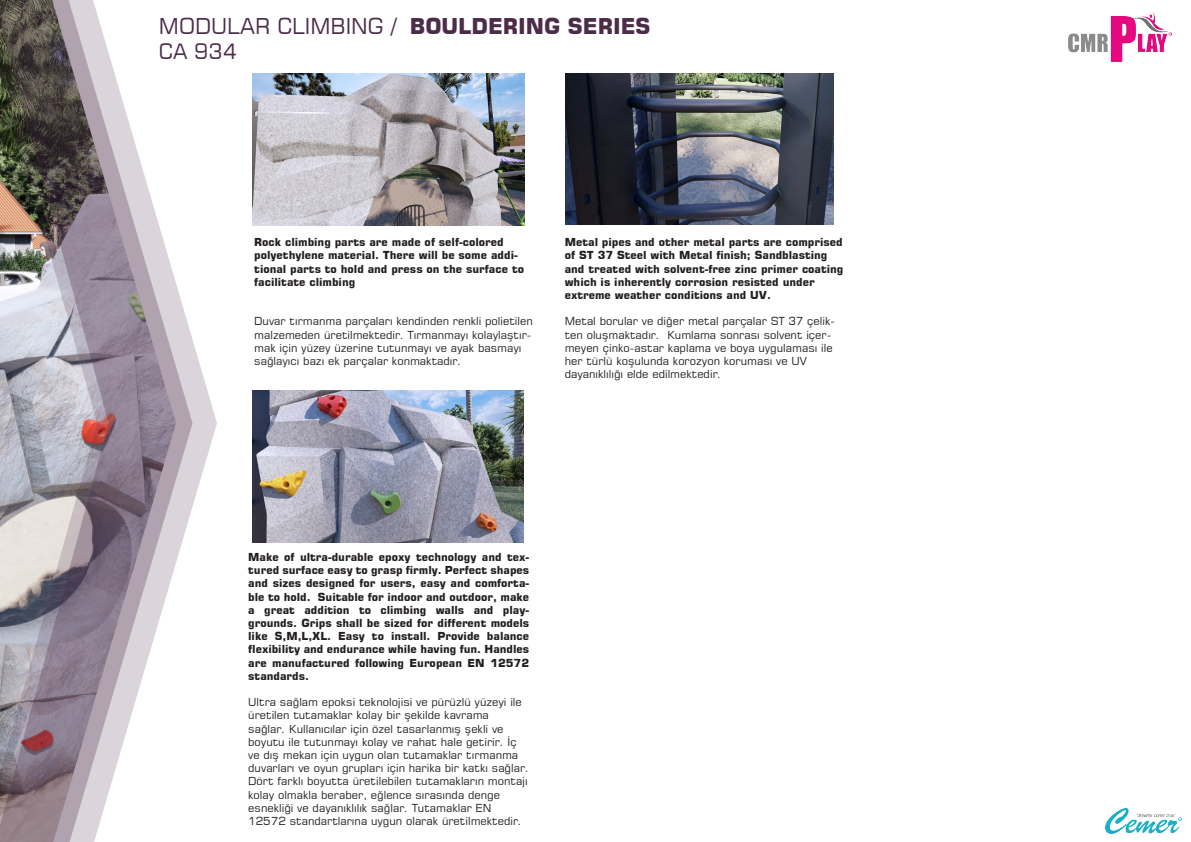
<style>
.page{position:relative;width:1191px;height:842px;background:#fff}
.page>*{position:absolute;margin:0;border:0;box-sizing:border-box;transform-origin:0 0}
.t1{font:21.7px "Square 721 BT";color:#4b2d4a}
.t2{font:21px "Square 721 BT";color:#4b2d4a}
.t3{font:11px/13.2px "Square 721 BT";color:#231f20}
.t4{font:700 11px/13.2px "Square 721 BT";color:#231f20}
.s1{font-weight:700}
</style>
<div class="page">
<svg style="left:192px;top:339px;width:25px;height:169px"></svg>
<svg style="left:0;top:0;width:192px;height:842px"></svg>
<img style="left:1068px;top:12px;width:103px;height:49px">
<img style="left:1105px;top:808px;width:76px;height:25px">
<img style="left:565px;top:74px;width:269px;height:151px">
<img style="left:253px;top:73px;width:272px;height:153px">
<img style="left:252px;top:390px;width:271px;height:153px">
<h1 class="t1" style="left:159px;top:12px;width:493px">MODULAR CLIMBING / <span class="s1">BOULDERING SERIES</span></h1>
<h2 class="t2" style="left:159px;top:38px;width:79px">CA 934</h2>
<p class="t4" style="left:254px;top:235px;width:271px">Rock climbing parts are made of self-colored polyethylene material. There will be some addi&shy;tional parts to hold and press on the surface to facilitate climbing</p>
<p class="t3" style="left:254px;top:315px;width:280px">Duvar tırmanma parçaları kendinden renkli polietilen malzemeden üretilmektedir. Tırmanmayı kolaylaştır&shy;mak için yüzey üzerine tutunmayı ve ayak basmayı sağlayıcı bazı ek parçalar konmaktadır.</p>
<p class="t4" style="left:565px;top:235px;width:280px">Metal pipes and other metal parts are comprised of ST 37 Steel with Metal finish; Sandblasting and treated with solvent-free zinc primer coating which is inherently corrosion resisted under extreme weather conditions and UV.</p>
<p class="t3" style="left:565px;top:315px;width:272px">Metal borular ve diğer metal parçalar ST 37 çelik&shy;ten oluşmaktadır. Kumlama sonrası solvent içer&shy;meyen çinko-astar kaplama ve boya uygulaması ile her türlü koşulunda korozyon koruması ve UV dayanıklılığı elde edilmektedir.</p>
<p class="t4" style="left:248px;top:550px;width:282px;text-align:justify">Make of ultra-durable epoxy technology and tex&shy;tured surface easy to grasp firmly. Perfect shapes and sizes designed for users, easy and comforta&shy;ble to hold. Suitable for indoor and outdoor, make a great addition to climbing walls and play&shy;grounds. Grips shall be sized for different models like S,M,L,XL. Easy to install. Provide balance flexibility and endurance while having fun. Handles are manufactured following European EN 12572 standards.</p>
<p class="t3" style="left:248px;top:695px;width:282px">Ultra sağlam epoksi teknolojisi ve pürüzlü yüzeyi ile üretilen tutamaklar kolay bir şekilde kavrama<br>sağlar. Kullanıcılar için özel tasarlanmış şekli ve boyutu ile tutunmayı kolay ve rahat hale getirir. İç ve dış mekan için uygun olan tutamaklar tırmanma duvarları ve oyun grupları için harika bir katkı sağlar.<br>Dört farklı boyutta üretilebilen tutamakların montajı kolay olmakla beraber, eğlence sırasında denge esnekliği ve dayanıklılık sağlar. Tutamaklar EN 12572 standartlarına uygun olarak üretilmektedir.</p>
</div>
